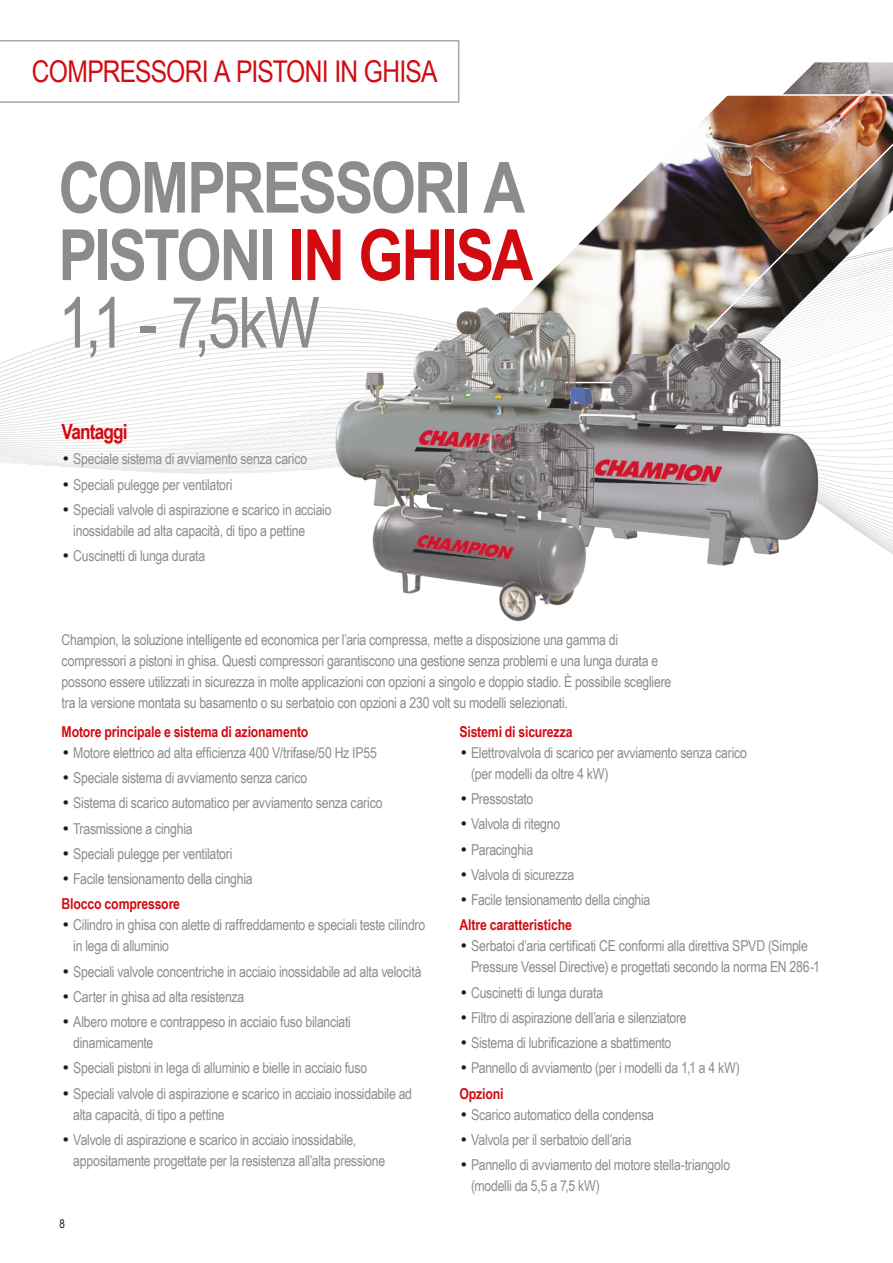
<style>
.page{position:relative;width:893px;height:1263px;background:#fff}
.page>*{position:absolute;margin:0;border:0;box-sizing:border-box;transform-origin:0 0}
.t1{font:700 70.65px/67.5px "Arial Narrow";letter-spacing:-.03em;color:#8d8c8c;text-align:justify}
.t2{font:30px "Arial Narrow";letter-spacing:-.025em;color:#d20b11}
.t3{font:700 21px "Arial Narrow";letter-spacing:-.04em;color:#d20b11}
.t4{font:15px/21px "Arial Narrow";letter-spacing:-.015em;color:#8d8c8c}
.t5{font:700 15px "Arial Narrow";letter-spacing:-.01em;color:#d20b11}
.t6{font:12px "Arial Narrow";color:#1d1d1b}
.s1{color:#d20b11}
.s2{font-weight:400}
.s3{font-family:"Swiss 721 BT";font-weight:300;color:#1d1d1b}
.s4{font-weight:700;color:#d20b11}
</style>
<div class="page">
<svg style="left:0;top:40px;width:893px;height:429px"></svg>
<img style="left:435px;top:93px;width:458px;height:206px">
<img style="left:279px;top:244px;width:452px;height:228px">
<img style="left:449px;top:299px;width:444px;height:261px">
<img style="left:282px;top:372px;width:452px;height:249px">
<h2 class="t2" style="left:32px;top:50px;width:407px">COMPRESSORI A PISTONI IN GHISA</h2>
<h1 class="t1" style="left:58px;top:150px;width:476px">COMPRESSORI A PISTONI <span class="s1">IN GHISA </span><span class="s2">1,1 - 7,5kW</span></h1>
<h3 class="t3" style="left:62px;top:415px;width:67px">Vantaggi</h3>
<p class="t4" style="left:62px;top:448px;width:247px"><span class="s3">•</span> Speciale sistema di avviamento senza carico</p>
<p class="t4" style="left:62px;top:473px;width:172px"><span class="s3">•</span> Speciali pulegge per ventilatori</p>
<p class="t4" style="left:73px;top:498px;width:260px;text-indent:-12px"><span class="s3">•</span> Speciali valvole di aspirazione e scarico in acciaio inossidabile ad alta capacità, di tipo a pettine</p>
<p class="t4" style="left:62px;top:545px;width:145px"><span class="s3">•</span> Cuscinetti di lunga durata</p>
<p class="t4" style="left:62px;top:629px;width:611px">Champion, la soluzione intelligente ed economica per l’aria compressa, mette a disposizione una gamma di compressori a pistoni in ghisa. Questi compressori garantiscono una gestione senza problemi e una lunga durata e possono essere utilizzati in sicurezza in molte applicazioni con opzioni a singolo e doppio stadio. È possibile scegliere tra la versione montata su basamento o su serbatoio con opzioni a 230 volt su modelli selezionati.</p>
<p class="t5" style="left:62px;top:720px;width:248px">Motore principale e sistema di azionamento</p>
<p class="t4" style="left:62px;top:742px;width:317px"><span class="s3">•</span> Motore elettrico ad alta efficienza 400 V/trifase/50 Hz IP55</p>
<p class="t4" style="left:62px;top:767px;width:247px"><span class="s3">•</span> Speciale sistema di avviamento senza carico</p>
<p class="t4" style="left:62px;top:792px;width:322px"><span class="s3">•</span> Sistema di scarico automatico per avviamento senza carico</p>
<p class="t4" style="left:62px;top:817px;width:132px"><span class="s3">•</span> Trasmissione a cinghia</p>
<p class="t4" style="left:62px;top:842px;width:172px"><span class="s3">•</span> Speciali pulegge per ventilatori</p>
<p class="t4" style="left:62px;top:866px;width:193px;line-height:25.2px"><span class="s3">•</span> Facile tensionamento della cinghia<br><span class="s4">Blocco compressore</span></p>
<p class="t4" style="left:73px;top:914px;width:354px;text-indent:-12px"><span class="s3">•</span> Cilindro in ghisa con alette di raffreddamento e speciali teste cilindro in lega di alluminio</p>
<p class="t4" style="left:62px;top:960px;width:361px"><span class="s3">•</span> Speciali valvole concentriche in acciaio inossidabile ad alta velocità</p>
<p class="t4" style="left:62px;top:985px;width:184px"><span class="s3">•</span> Carter in ghisa ad alta resistenza</p>
<p class="t4" style="left:73px;top:1011px;width:279px;text-indent:-12px"><span class="s3">•</span> Albero motore e contrappeso in acciaio fuso bilanciati dinamicamente</p>
<p class="t4" style="left:62px;top:1057px;width:307px"><span class="s3">•</span> Speciali pistoni in lega di alluminio e bielle in acciaio fuso</p>
<p class="t4" style="left:73px;top:1082px;width:340px;text-indent:-12px"><span class="s3">•</span> Speciali valvole di aspirazione e scarico in acciaio inossidabile ad alta capacità, di tipo a pettine</p>
<p class="t4" style="left:73px;top:1128px;width:313px;text-indent:-12px"><span class="s3">•</span> Valvole di aspirazione e scarico in acciaio inossidabile, appositamente progettate per la resistenza all’alta pressione</p>
<p class="t5" style="left:459px;top:720px;width:115px">Sistemi di sicurezza</p>
<p class="t4" style="left:471px;top:741px;width:278px;text-indent:-12px"><span class="s3">•</span> Elettrovalvola di scarico per avviamento senza carico (per modelli da oltre 4 kW)</p>
<p class="t4" style="left:459px;top:788px;width:75px"><span class="s3">•</span> Pressostato</p>
<p class="t4" style="left:459px;top:813px;width:102px"><span class="s3">•</span> Valvola di ritegno</p>
<p class="t4" style="left:459px;top:838px;width:75px"><span class="s3">•</span> Paracinghia</p>
<p class="t4" style="left:459px;top:863px;width:116px"><span class="s3">•</span> Valvola di sicurezza</p>
<p class="t4" style="left:459px;top:887px;width:193px;line-height:25.2px"><span class="s3">•</span> Facile tensionamento della cinghia<br><span class="s4">Altre caratteristiche</span></p>
<p class="t4" style="left:471px;top:935px;width:350px;text-indent:-12px"><span class="s3">•</span> Serbatoi d’aria certificati CE conformi alla direttiva SPVD (Simple<br>Pressure Vessel Directive) e progettati secondo la norma EN 286-1</p>
<p class="t4" style="left:459px;top:981px;width:145px"><span class="s3">•</span> Cuscinetti di lunga durata</p>
<p class="t4" style="left:459px;top:1006px;width:229px"><span class="s3">•</span> Filtro di aspirazione dell’aria e silenziatore</p>
<p class="t4" style="left:459px;top:1032px;width:213px"><span class="s3">•</span> Sistema di lubrificazione a sbattimento</p>
<p class="t4" style="left:459px;top:1055px;width:282px;line-height:25.2px"><span class="s3">•</span> Pannello di avviamento (per i modelli da 1,1 a 4 kW)<br><span class="s4">Opzioni</span></p>
<p class="t4" style="left:459px;top:1103px;width:196px"><span class="s3">•</span> Scarico automatico della condensa</p>
<p class="t4" style="left:459px;top:1128px;width:174px"><span class="s3">•</span> Valvola per il serbatoio dell’aria</p>
<p class="t4" style="left:471px;top:1154px;width:261px;text-indent:-12px"><span class="s3">•</span> Pannello di avviamento del motore stella-triangolo (modelli da 5,5 a 7,5 kW)</p>
<p class="t6" style="left:60px;top:1215px;width:7px">8</p>
</div>
